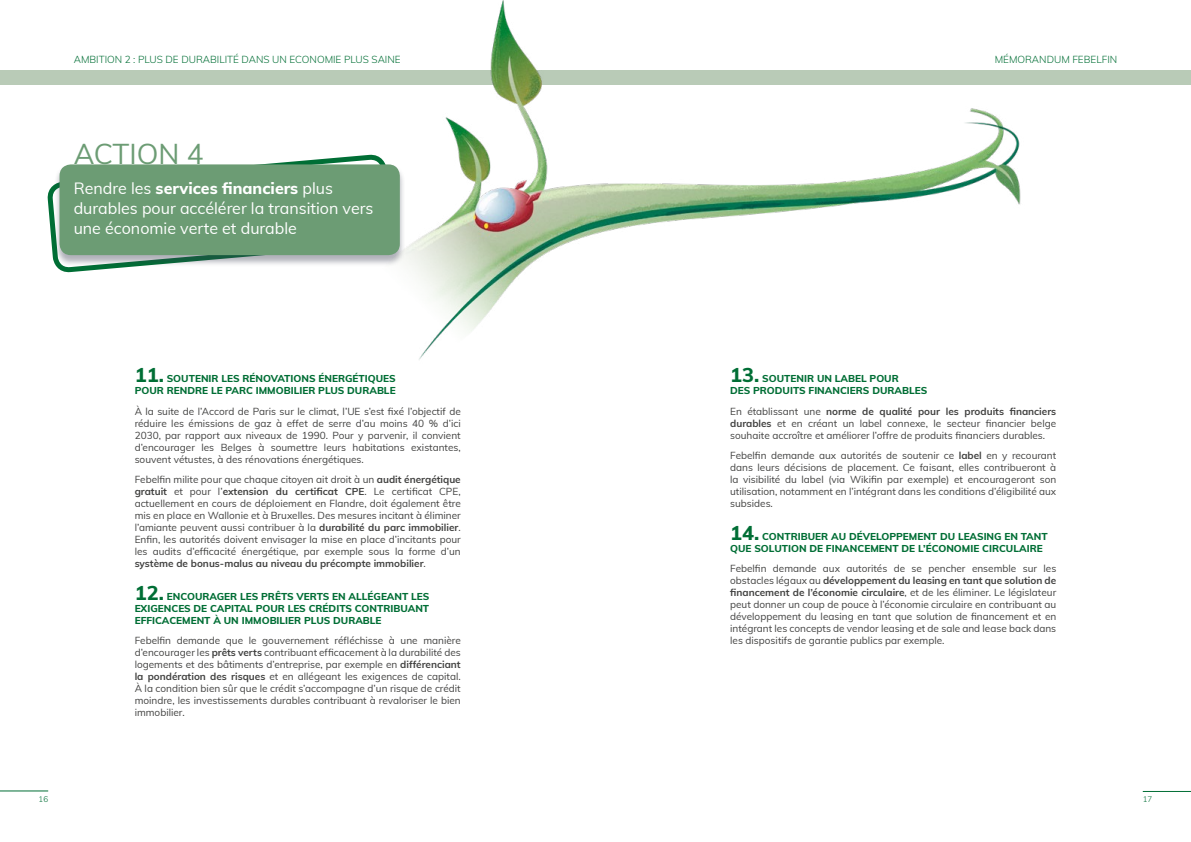
<style>
.page{position:relative;width:1191px;height:842px;background:#fff}
.page>*{position:absolute;margin:0;border:0;box-sizing:border-box;transform-origin:0 0}
.t1{font:28.1px "Muli";color:#6c9c74}
.t2{font:16px/20px "Muli";color:#fff}
.t3{font:10px/12px "Muli";color:#424241;text-align:justify}
.t4{font:800 10px/12px "Muli";color:#006e35}
.t5{font:300 10px "Muli";color:#006e35}
.t6{font:300 8px "Muli";color:#006e35}
.s1{font-weight:800}
.s2{font-size:20px}
.s3{font-weight:700}
</style>
<div class="page">
<svg style="left:49px;top:156px;width:333px;height:115px"></svg>
<div style="left:54px;top:164px;width:351px;height:102px;background:#393c50;opacity:.4"></div>
<div style="left:60px;top:164px;width:340px;height:91px;background:#6c9c74;border-radius:11px"></div>
<div style="left:0;top:71px;width:1191px;height:14px;background:#b9cbb7"></div>
<hr style="left:0;top:791px;width:48px;height:1px;background:#006e35">
<hr style="left:1142px;top:791px;width:49px;height:1px;background:#006e35">
<img style="left:382px;top:0;width:686px;height:360px">
<p class="t5" style="left:74px;top:52px;width:328px">AMBITION 2 : PLUS DE DURABILITÉ DANS UN ECONOMIE PLUS SAINE</p>
<p class="t5" style="left:994px;top:52px;width:124px">MÉMORANDUM FEBELFIN</p>
<h1 class="t1" style="left:74px;top:134px;width:131px">ACTION 4</h1>
<h2 class="t2" style="left:74px;top:178px;width:301px">Rendre les <span class="s1">services financiers</span> plus durables pour accélérer la transition vers une économie verte et durable</h2>
<p class="t4" style="left:135px;top:372px;width:262px"><span class="s2">11.</span> SOUTENIR LES RÉNOVATIONS ÉNERGÉTIQUES<br>POUR RENDRE LE PARC IMMOBILIER PLUS DURABLE</p>
<p class="t3" style="left:135px;top:404px;width:327px">À la suite de l’Accord de Paris sur le climat, l’UE s’est fixé l’objectif de réduire les émissions de gaz à effet de serre d’au moins 40 % d’ici 2030, par rapport aux niveaux de 1990. Pour y parvenir, il convient d’encourager les Belges à soumettre leurs habitations existantes, souvent vétustes, à des rénovations énergétiques.</p>
<p class="t3" style="left:135px;top:473px;width:328px">Febelfin milite pour que chaque citoyen ait droit à un <span class="s3">audit énergétique gratuit</span> et pour l’<span class="s3">extension du certificat CPE</span>. Le certificat CPE, actuellement en cours de déploiement en Flandre, doit également être mis en place en Wallonie et à Bruxelles. Des mesures incitant à éliminer l’amiante peuvent aussi contribuer à la <span class="s3">durabilité du parc immobilier</span>.<br>Enfin, les autorités doivent envisager la mise en place d’incitants pour les audits d’efficacité énergétique, par exemple sous la forme d’un <span class="s3">système de bonus-malus au niveau du précompte immobilier</span>.</p>
<p class="t4" style="left:135px;top:589px;width:296px;text-align:justify"><span class="s2">12.</span> ENCOURAGER LES PRÊTS VERTS EN ALLÉGEANT LES EXIGENCES DE CAPITAL POUR LES CRÉDITS CONTRIBUANT EFFICACEMENT À UN IMMOBILIER PLUS DURABLE</p>
<p class="t3" style="left:135px;top:634px;width:328px">Febelfin demande que le gouvernement réfléchisse à une manière d’encourager les <span class="s3">prêts verts</span> contribuant efficacement à la durabilité des logements et des bâtiments d’entreprise, par exemple en <span class="s3">différenciant la pondération des risques</span> et en allégeant les exigences de capital.<br>À la condition bien sûr que le crédit s’accompagne d’un risque de crédit moindre, les investissements durables contribuant à revaloriser le bien immobilier.</p>
<p class="t4" style="left:730px;top:372px;width:198px"><span class="s2">13.</span> SOUTENIR UN LABEL POUR<br>DES PRODUITS FINANCIERS DURABLES</p>
<p class="t3" style="left:730px;top:404px;width:327px">En établissant une <span class="s3">norme de qualité pour les produits financiers durables</span> et en créant un label connexe, le secteur financier belge souhaite accroître et améliorer l’offre de produits financiers durables.</p>
<p class="t3" style="left:730px;top:449px;width:328px">Febelfin demande aux autorités de soutenir ce <span class="s3">label</span> en y recourant dans leurs décisions de placement. Ce faisant, elles contribueront à la visibilité du label (via Wikifin par exemple) et encourageront son utilisation, notamment en l’intégrant dans les conditions d’éligibilité aux subsides.</p>
<p class="t4" style="left:730px;top:529px;width:319px"><span class="s2">14.</span> CONTRIBUER AU DÉVELOPPEMENT DU LEASING EN TANT<br>QUE SOLUTION DE FINANCEMENT DE L’ÉCONOMIE CIRCULAIRE</p>
<p class="t3" style="left:730px;top:562px;width:327px">Febelfin demande aux autorités de se pencher ensemble sur les obstacles légaux au <span class="s3">développement du leasing en tant que solution de financement de l’économie circulaire</span>, et de les éliminer. Le législateur peut donner un coup de pouce à l’économie circulaire en contribuant au développement du leasing en tant que solution de financement et en intégrant les concepts de vendor leasing et de sale and lease back dans les dispositifs de garantie publics par exemple.</p>
<p class="t6" style="left:39px;top:793px;width:11px">16</p>
<p class="t6" style="left:1142px;top:793px;width:11px">17</p>
</div>
